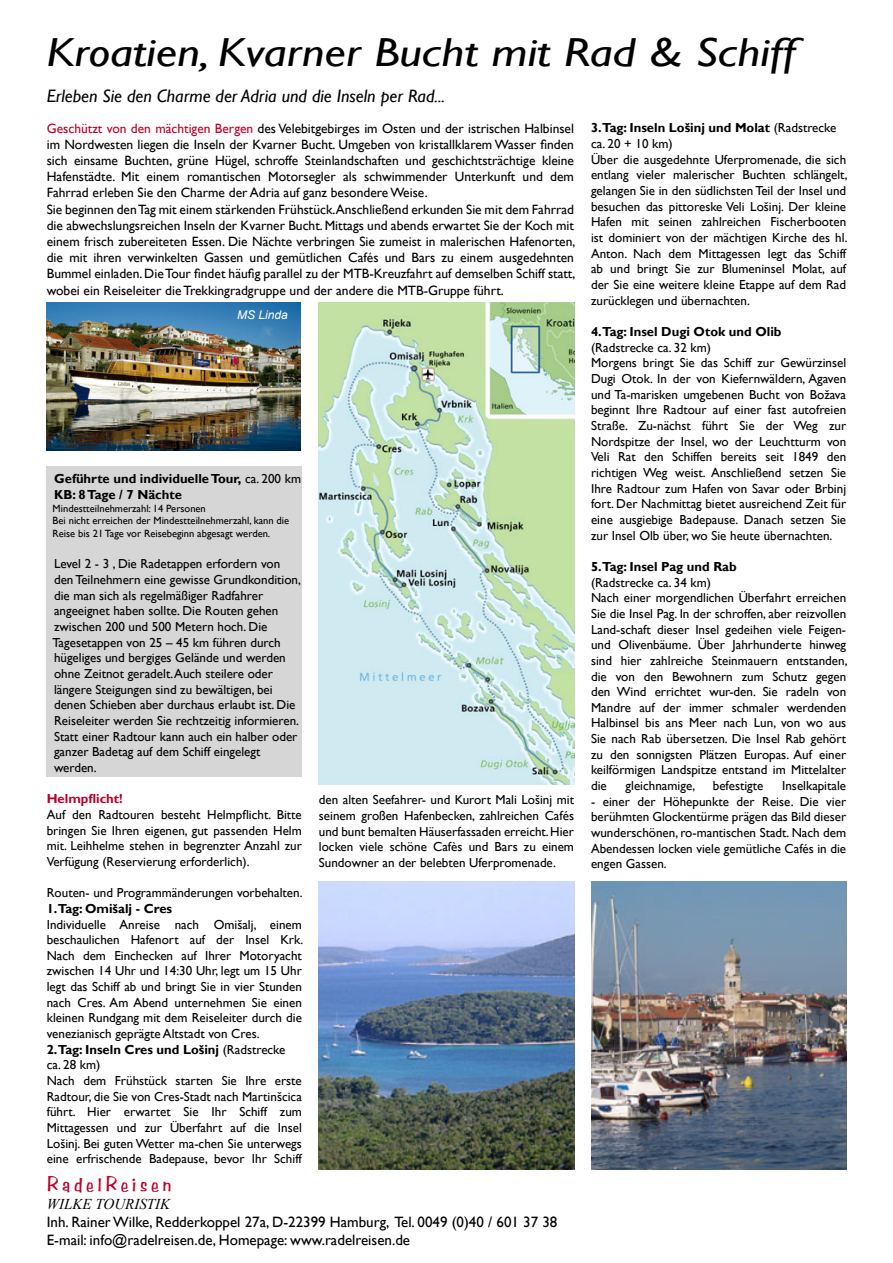
<style>
.page{position:relative;width:893px;height:1263px;background:#fff}
.page>*{position:absolute;margin:0;border:0;box-sizing:border-box;transform-origin:0 0}
.t1{font:italic 40.5px "Gill Sans";color:#000;scale:1.2 1}
.t2{font:21px "Benguiat Frisky ATT";letter-spacing:.17em;color:#be0027}
.t3{font:italic 18px "Gill Sans";color:#000}
.t4{font:15px "Gill Sans";color:#000}
.t5{font:italic 15px "Times New Roman";color:#000}
.t6{font:13.5px/16.2px "Gill Sans";color:#000;text-align:justify}
.t7{font:13.05px/15.6px "Gill Sans";color:#000;text-align:justify}
.t8{font:700 13.05px/15.6px "Gill Sans";color:#000}
.t9{font:700 13.05px "Gill Sans";color:#be0027}
.t10{font:italic 12px "Arial";color:#fff}
.t11{font:10.5px "Gill Sans";color:#000}
.s1{color:#be0027}
.s2{font-weight:400}
</style>
<div class="page">
<div style="left:47px;top:467px;width:255px;height:310px;background:#d6d6d6"></div>
<img style="left:319px;top:303px;width:255px;height:481px">
<img style="left:47px;top:303px;width:253px;height:148px">
<img style="left:591px;top:882px;width:255px;height:287px">
<img style="left:319px;top:882px;width:255px;height:287px">
<p class="t1" style="left:47px;top:29px;width:626px">Kroatien, Kvarner Bucht mit Rad &amp; Schiff</p>
<p class="t3" style="left:47px;top:85px;width:400px">Erleben Sie den Charme der Adria und die Inseln per Rad...</p>
<p class="t6" style="left:47px;top:120px;width:529px"><span class="s1">Geschützt von den mächtigen Bergen</span> des Velebitgebirges im Osten und der istrischen Halbinsel im Nordwesten liegen die Inseln der Kvarner Bucht. Umgeben von kristallklarem Wasser finden sich einsame Buchten, grüne Hügel, schroffe Steinlandschaften und geschichtsträchtige kleine Hafenstädte. Mit einem romantischen Motorsegler als schwimmender Unterkunft und dem Fahrrad erleben Sie den Charme der Adria auf ganz besondere Weise.</p>
<p class="t6" style="left:47px;top:201px;width:530px">Sie beginnen den Tag mit einem stärkenden Frühstück.Anschließend erkunden Sie mit dem Fahrrad die abwechslungsreichen Inseln der Kvarner Bucht. Mittags und abends erwartet Sie der Koch mit einem frisch zubereiteten Essen. Die Nächte verbringen Sie zumeist in malerischen Hafenorten, die mit ihren verwinkelten Gassen und gemütlichen Cafés und Bars zu einem ausgedehnten Bummel einladen. Die Tour findet häufig parallel zu der MTB-Kreuzfahrt auf demselben Schiff statt, wobei ein Reiseleiter die Trekkingradgruppe und der andere die MTB-Gruppe führt.</p>
<p class="t10" style="left:237px;top:307px;width:52px">MS Linda</p>
<p class="t8" style="left:54px;top:472px;width:248px">Geführte und individuelle Tour, <span class="s2">ca. 200 km</span></p>
<p class="t8" style="left:54px;top:487px;width:129px">KB: 8 Tage / 7 Nächte</p>
<p class="t11" style="left:53px;top:502px;width:155px">Mindestteilnehmerzahl: 14 Personen</p>
<p class="t11" style="left:53px;top:515px;width:238px">Bei nicht erreichen der Mindestteilnehmerzahl, kann die</p>
<p class="t11" style="left:53px;top:527px;width:219px">Reise bis 21 Tage vor Reisebeginn abgesagt werden.</p>
<p class="t7" style="left:54px;top:556px;width:228px">Level 2 - 3 , Die Radetappen erfordern von</p>
<p class="t7" style="left:54px;top:572px;width:248px">den Teilnehmern eine gewisse Grundkondition,</p>
<p class="t7" style="left:54px;top:588px;width:211px">die man sich als regelmäßiger Radfahrer</p>
<p class="t7" style="left:54px;top:603px;width:226px">angeeignet haben sollte. Die Routen gehen</p>
<p class="t7" style="left:54px;top:619px;width:215px">zwischen 200 und 500 Metern hoch. Die</p>
<p class="t7" style="left:52px;top:635px;width:230px">Tagesetappen von 25 – 45 km führen durch</p>
<p class="t7" style="left:54px;top:650px;width:233px">hügeliges und bergiges Gelände und werden</p>
<p class="t7" style="left:54px;top:666px;width:221px">ohne Zeitnot geradelt. Auch steilere oder</p>
<p class="t7" style="left:54px;top:682px;width:220px">längere Steigungen sind zu bewältigen, bei</p>
<p class="t7" style="left:54px;top:697px;width:243px">denen Schieben aber durchaus erlaubt ist. Die</p>
<p class="t7" style="left:54px;top:713px;width:247px">Reiseleiter werden Sie rechtzeitig informieren.</p>
<p class="t7" style="left:54px;top:729px;width:245px">Statt einer Radtour kann auch ein halber oder</p>
<p class="t7" style="left:54px;top:744px;width:208px">ganzer Badetag auf dem Schiff eingelegt</p>
<p class="t7" style="left:54px;top:760px;width:44px">werden.</p>
<p class="t9" style="left:47px;top:791px;width:77px">Helmpflicht!</p>
<p class="t7" style="left:47px;top:807px;width:257px">Auf den Radtouren besteht Helmpflicht. Bitte bringen Sie Ihren eigenen, gut passenden Helm mit. Leihhelme stehen in begrenzter Anzahl zur Verfügung (Reservierung erforderlich).</p>
<p class="t7" style="left:47px;top:885px;width:257px">Routen- und Programmänderungen vorbehalten.</p>
<p class="t8" style="left:47px;top:901px;width:127px">1.Tag: Omišalj - Cres</p>
<p class="t7" style="left:47px;top:916px;width:258px">Individuelle Anreise nach Omišalj, einem beschaulichen Hafenort auf der Insel Krk.<br>Nach dem Einchecken auf Ihrer Motoryacht zwischen 14 Uhr und 14:30 Uhr, legt um 15 Uhr legt das Schiff ab und bringt Sie in vier Stunden nach Cres. Am Abend unternehmen Sie einen kleinen Rundgang mit dem Reiseleiter durch die venezianisch geprägte Altstadt von Cres.</p>
<p class="t8" style="left:47px;top:1042px;width:240px">2.Tag: Inseln Cres und Lošinj <span class="s2">(Radstrecke ca. 28 km)</span></p>
<p class="t7" style="left:47px;top:1073px;width:257px">Nach dem Frühstück starten Sie Ihre erste Radtour, die Sie von Cres-Stadt nach Martinšcica führt. Hier erwartet Sie Ihr Schiff zum Mittagessen und zur Überfahrt auf die Insel Lošinj. Bei guten Wetter ma-chen Sie unterwegs eine erfrischende Badepause, bevor Ihr Schiff</p>
<p class="t7" style="left:319px;top:792px;width:257px">den alten Seefahrer- und Kurort Mali Lošinj mit seinem großen Hafenbecken, zahlreichen Cafés und bunt bemalten Häuserfassaden erreicht. Hier locken viele schöne Cafès und Bars zu einem Sundowner an der belebten Uferpromenade.</p>
<p class="t2" style="left:47px;top:1171px;width:126px">RadelReisen</p>
<p class="t5" style="left:47px;top:1193px;width:125px">WILKE TOURISTIK</p>
<p class="t4" style="left:47px;top:1213px;width:512px">Inh. Rainer Wilke, Redderkoppel 27a, D-22399 Hamburg, Tel. 0049 (0)40 / 601 37 38</p>
<p class="t4" style="left:47px;top:1231px;width:365px">E-mail: info@radelreisen.de, Homepage: www.radelreisen.de</p>
<p class="t8" style="left:591px;top:120px;width:247px">3.Tag: Inseln Lošinj und Molat <span class="s2">(Radstrecke ca. 20 + 10 km)</span></p>
<p class="t7" style="left:591px;top:152px;width:258px">Über die ausgedehnte Uferpromenade, die sich entlang vieler malerischer Buchten schlängelt, gelangen Sie in den südlichsten Teil der Insel und besuchen das pittoreske Veli Lošinj. Der kleine Hafen mit seinen zahlreichen Fischerbooten ist dominiert von der mächtigen Kirche des hl.<br>Anton. Nach dem Mittagessen legt das Schiff ab und bringt Sie zur Blumeninsel Molat, auf der Sie eine weitere kleine Etappe auf dem Rad zurücklegen und übernachten.</p>
<p class="t8" style="left:591px;top:324px;width:192px">4.Tag: Insel Dugi Otok und Olib <span class="s2">(Radstrecke ca. 32 km)</span></p>
<p class="t7" style="left:591px;top:355px;width:257px">Morgens bringt Sie das Schiff zur Gewürzinsel Dugi Otok. In der von Kiefernwäldern, Agaven und Ta-marisken umgebenen Bucht von Božava beginnt Ihre Radtour auf einer fast autofreien Straße. Zu-nächst führt Sie der Weg zur Nordspitze der Insel, wo der Leuchtturm von Veli Rat den Schiffen bereits seit 1849 den richtigen Weg weist. Anschließend setzen Sie Ihre Radtour zum Hafen von Savar oder Brbinj fort. Der Nachmittag bietet ausreichend Zeit für eine ausgiebige Badepause. Danach setzen Sie zur Insel Olb über, wo Sie heute übernachten.</p>
<p class="t8" style="left:591px;top:559px;width:147px">5.Tag: Insel Pag und Rab</p>
<p class="t7" style="left:591px;top:575px;width:121px">(Radstrecke ca. 34 km)</p>
<p class="t7" style="left:591px;top:590px;width:258px">Nach einer morgendlichen Überfahrt erreichen Sie die Insel Pag. In der schroffen, aber reizvollen Land-schaft dieser Insel gedeihen viele Feigen&shy;und Olivenbäume. Über Jahrhunderte hinweg sind hier zahlreiche Steinmauern entstanden, die von den Bewohnern zum Schutz gegen den Wind errichtet wur-den. Sie radeln von Mandre auf der immer schmaler werdenden Halbinsel bis ans Meer nach Lun, von wo aus Sie nach Rab übersetzen. Die Insel Rab gehört zu den sonnigsten Plätzen Europas. Auf einer keilförmigen Landspitze entstand im Mittelalter die</p>
<p class="t7" style="left:626px;top:778px;width:71px">gleichnamige,</p>
<p class="t7" style="left:713px;top:778px;width:52px">befestigte</p>
<p class="t7" style="left:782px;top:778px;width:66px">Inselkapitale</p>
<p class="t7" style="left:591px;top:794px;width:257px">- einer der Höhepunkte der Reise. Die vier berühmten Glockentürme prägen das Bild dieser wunderschönen, ro-mantischen Stadt. Nach dem Abendessen locken viele gemütliche Cafés in die engen Gassen.</p>
</div>
